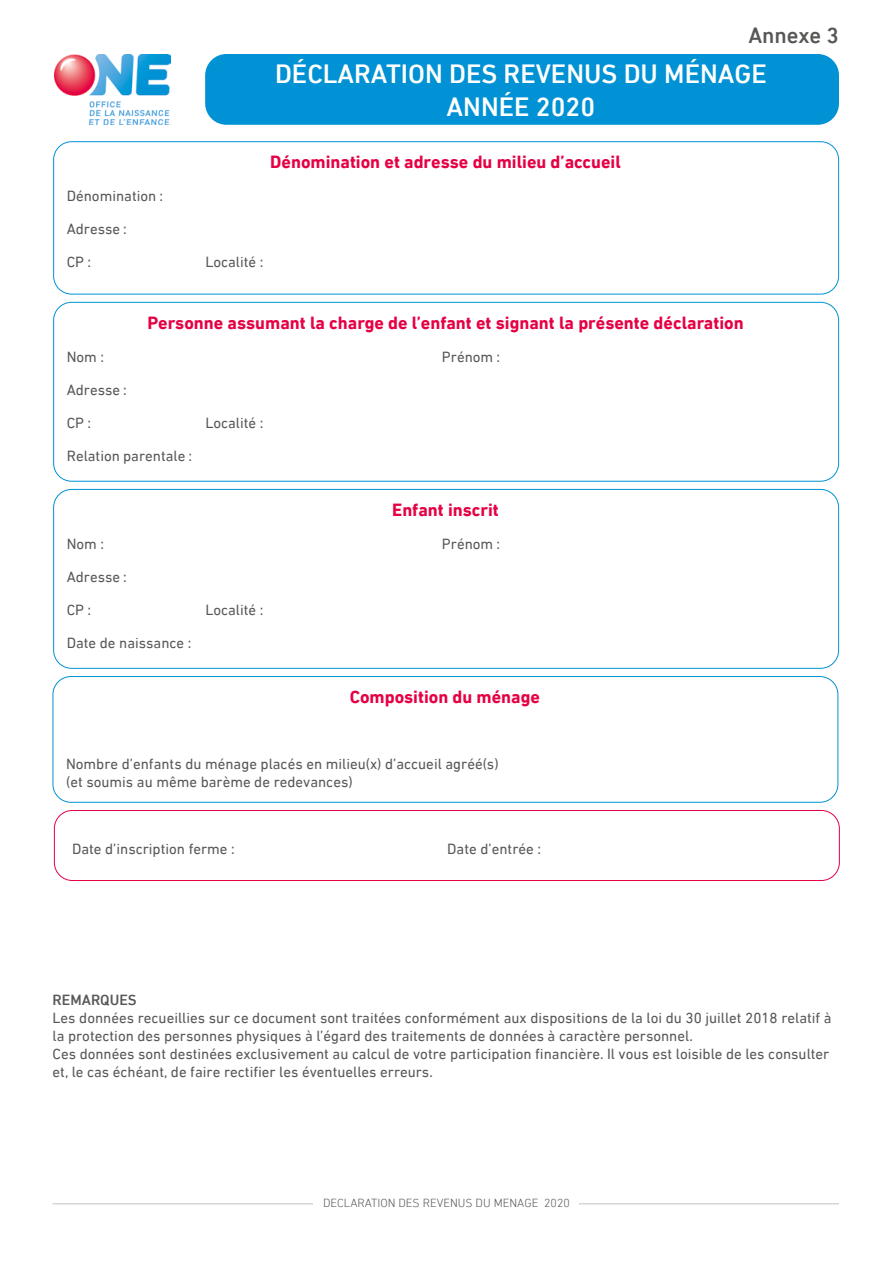
<style>
.page{position:relative;width:893px;height:1263px;background:#fff}
.page>*{position:absolute;margin:0;border:0;box-sizing:border-box;transform-origin:0 0}
.t1{font:500 27px/32.4px "DIN Next LT Pro";color:#fff;text-align:center}
.t2{font:500 22.5px "DIN Next LT Pro";color:#575756}
.t3{font:700 18px "DIN Next LT Pro";color:#e50043}
.t4{font:15px/33px "DIN Next LT Pro";color:#575756}
.t5{font:500 15px "DIN Next LT Pro";color:#575756}
.t6{font:300 12px "DIN Next LT Pro";color:#575756}
</style>
<div class="page">
<hr style="left:53px;top:1203px;width:786px;height:1px;background:#c2c2c2">
<div style="left:205px;top:54px;width:634px;height:71px;background:#0092d4;border-radius:21px"></div>
<img style="left:54px;top:54px;width:117px;height:71px">
<div style="left:314px;top:1198px;width:265px;height:40px;background:#fff"></div>
<div style="left:53px;top:141px;width:786px;height:153px;border:1px solid #0092d4;border-radius:18px"></div>
<div style="left:53px;top:302px;width:786px;height:180px;border:1px solid #0092d4;border-radius:18px"></div>
<div style="left:53px;top:489px;width:786px;height:180px;border:1px solid #0092d4;border-radius:18px"></div>
<div style="left:53px;top:676px;width:785px;height:127px;border:1px solid #0092d4;border-radius:18px"></div>
<div style="left:54px;top:810px;width:786px;height:71px;border:1px solid #e50043;border-radius:18px"></div>
<h2 class="t2" style="left:748px;top:23px;width:92px">Annexe 3</h2>
<h1 class="t1" style="left:275px;top:58px;width:493px">DÉCLARATION DES REVENUS DU MÉNAGE<br>ANNÉE 2020</h1>
<p class="t4" style="left:67px;top:179px;width:98px">Dénomination :<br>Adresse :<br>CP :</p>
<p class="t3" style="left:270px;top:152px;width:352px">Dénomination et adresse du milieu d’accueil</p>
<p class="t4" style="left:205px;top:245px;width:59px">Localité :</p>
<p class="t3" style="left:147px;top:312px;width:598px">Personne assumant la charge de l’enfant et signant la présente déclaration</p>
<p class="t4" style="left:67px;top:340px;width:39px">Nom :</p>
<p class="t4" style="left:442px;top:340px;width:60px">Prénom :</p>
<p class="t4" style="left:67px;top:373px;width:62px">Adresse :<br>CP :</p>
<p class="t4" style="left:205px;top:406px;width:59px">Localité :</p>
<p class="t4" style="left:67px;top:439px;width:127px">Relation parentale :</p>
<p class="t3" style="left:392px;top:499px;width:108px">Enfant inscrit</p>
<p class="t4" style="left:67px;top:527px;width:39px">Nom :</p>
<p class="t4" style="left:442px;top:527px;width:60px">Prénom :</p>
<p class="t4" style="left:67px;top:560px;width:62px">Adresse :<br>CP :</p>
<p class="t4" style="left:205px;top:593px;width:59px">Localité :</p>
<p class="t4" style="left:67px;top:626px;width:126px">Date de naissance :</p>
<p class="t3" style="left:350px;top:686px;width:192px">Composition du ménage</p>
<p class="t4" style="left:66px;top:755px;width:434px;line-height:18px">Nombre d’enfants du ménage placés en milieu(x) d’accueil agréé(s) (et soumis au même barème de redevances)</p>
<p class="t4" style="left:72px;top:832px;width:164px">Date d’inscription ferme :</p>
<p class="t4" style="left:447px;top:832px;width:95px">Date d’entrée :</p>
<p class="t5" style="left:53px;top:991px;width:86px">REMARQUES</p>
<p class="t4" style="left:53px;top:1008px;width:781px;line-height:18px">Les données recueillies sur ce document sont traitées conformément aux dispositions de la loi du 30 juillet 2018 relatif à la protection des personnes physiques à l’égard des traitements de données à caractère personnel.<br>Ces données sont destinées exclusivement au calcul de votre participation financière. Il vous est loisible de les consulter et, le cas échéant, de faire rectifier les éventuelles erreurs.</p>
<p class="t6" style="left:323px;top:1196px;width:248px">DECLARATION DES REVENUS DU MENAGE 2020</p>
</div>
